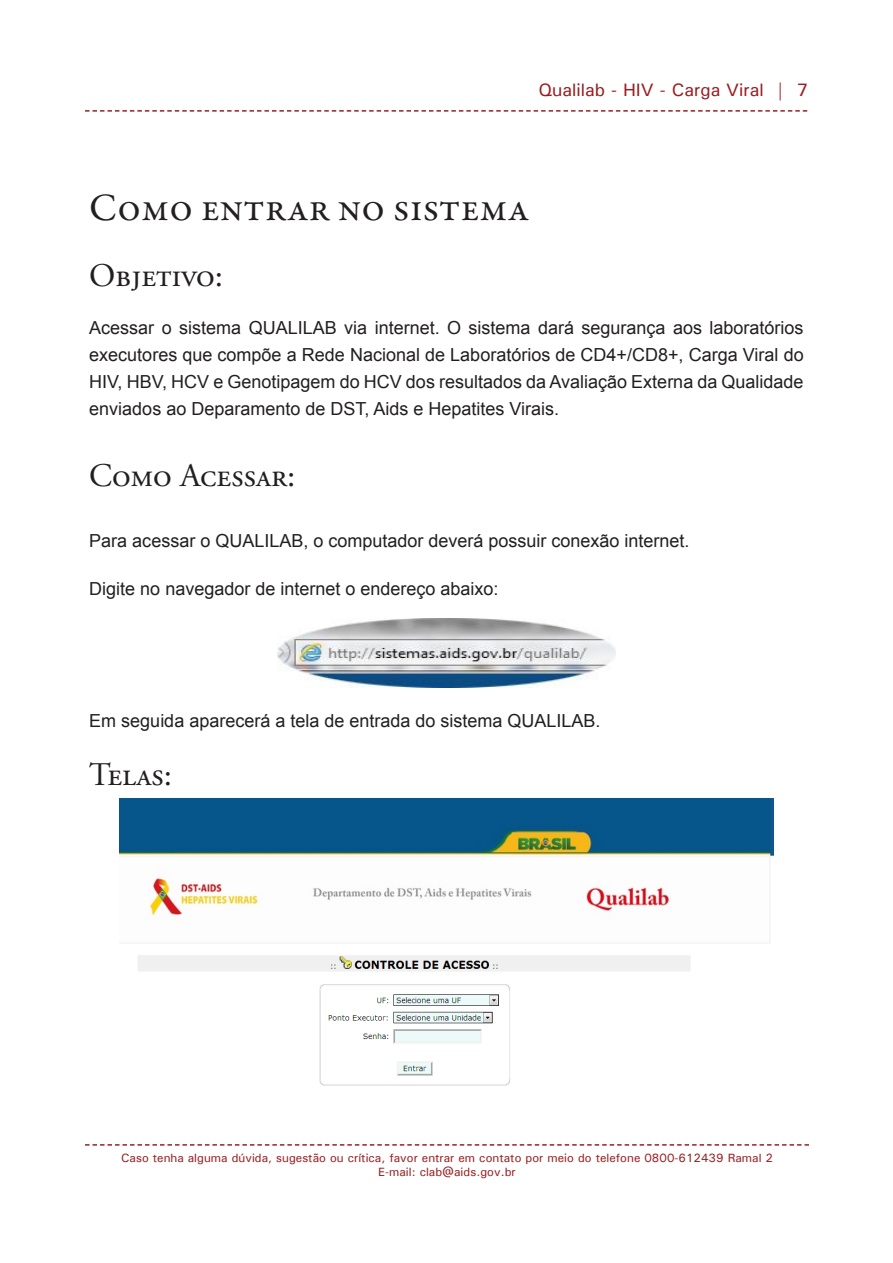
<style>
.page{position:relative;width:893px;height:1263px;background:#fff}
.page>*{position:absolute;margin:0;border:0;box-sizing:border-box;transform-origin:0 0}
.Título_1{font:39px "Garamond Premr Pro";color:#231f20}
.Título_2{font:33px "Adobe Garamond Pro";color:#231f20}
.Corpo{font:18px/27px "Arial";color:#231f20;text-align:justify}
.t1{font:500 18px "Univers";color:#991f22}
.t2{font:500 12px/14.4px "Univers";color:#991f22;text-align:center}
</style>
<div class="page">
<svg style="left:85px;top:110px;width:722px;height:2px"></svg>
<svg style="left:85px;top:1144px;width:724px;height:2px"></svg>
<img style="left:277px;top:618px;width:338px;height:69px">
<img style="left:120px;top:798px;width:653px;height:288px">
<p class="t1" style="left:538px;top:79px;width:271px">Qualilab - HIV - Carga Viral | 7</p>
<p class="Título_1" style="left:89px;top:184px;width:441px">Como entrar no sistema</p>
<p class="Título_2" style="left:89px;top:256px;width:135px">Objetivo:</p>
<p class="Corpo" style="left:89px;top:315px;width:716px">Acessar o sistema QUALILAB via internet. O sistema dará segurança aos laboratórios executores que compõe a Rede Nacional de Laboratórios de CD4+/CD8+, Carga Viral do HIV, HBV, HCV e Genotipagem do HCV dos resultados da Avaliação Externa da Qualidade enviados ao Deparamento de DST, Aids e Hepatites Virais.</p>
<p class="Título_2" style="left:89px;top:455px;width:208px">Como Acessar:</p>
<p class="Corpo" style="left:89px;top:527px;width:602px">Para acessar o QUALILAB, o computador deverá possuir conexão internet.</p>
<p class="Corpo" style="left:89px;top:575px;width:411px">Digite no navegador de internet o endereço abaixo:</p>
<p class="Corpo" style="left:89px;top:707px;width:513px">Em seguida aparecerá a tela de entrada do sistema QUALILAB.</p>
<p class="Título_2" style="left:89px;top:754px;width:84px">Telas:</p>
<p class="t2" style="left:121px;top:1150px;width:653px">Caso tenha alguma dúvida, sugestão ou crítica, favor entrar em contato por meio do telefone 0800-612439 Ramal 2<br>E-mail: clab@aids.gov.br</p>
</div>
